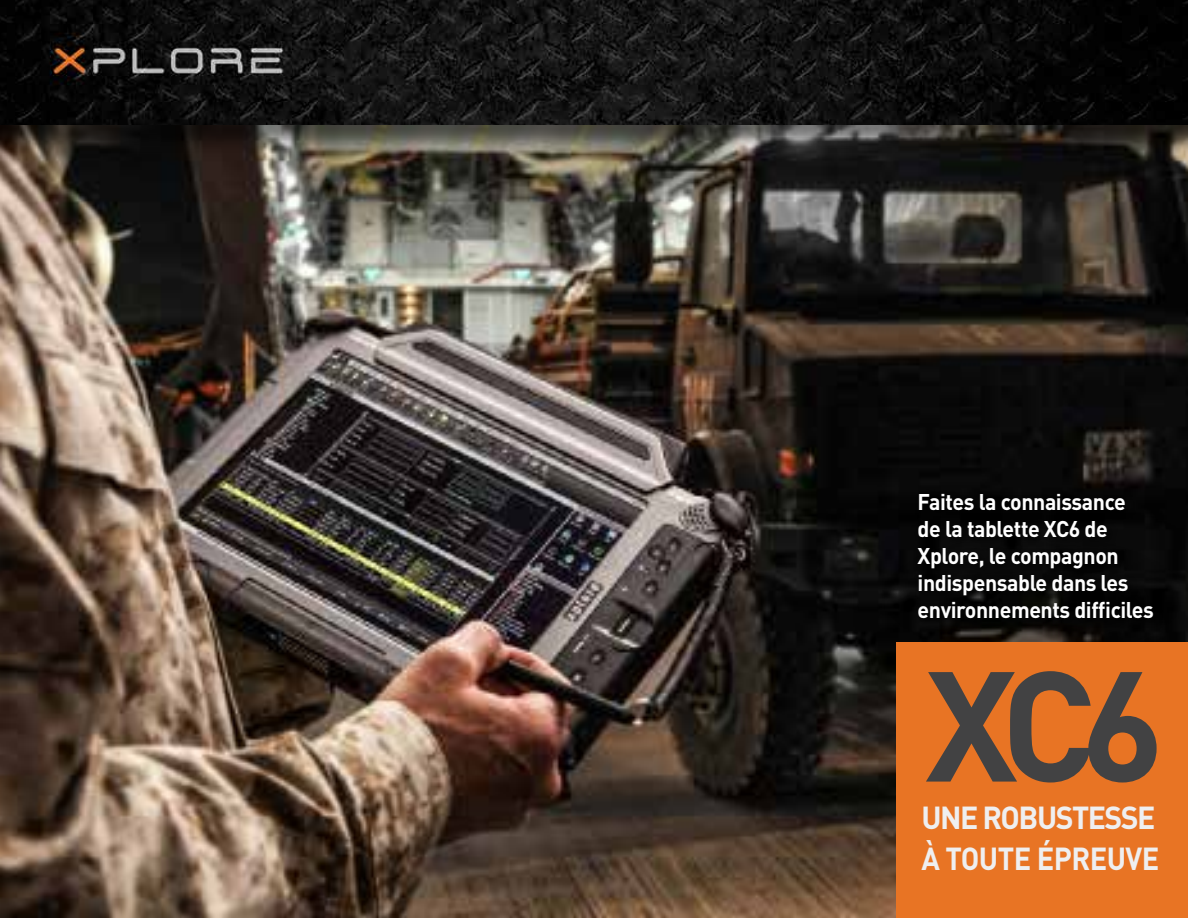
<style>
.page{position:relative;width:1188px;height:918px;background:#fff}
.page>*{position:absolute;margin:0;border:0;box-sizing:border-box;transform-origin:0 0}
.t1{font:700 153.75px "DIN";color:#424243}
.t2{font:700 31.5px/40.5px "DIN";letter-spacing:-.05em;color:#efeff0;scale:.96 1}
.t3{font:700 22.5px/27px "DIN";letter-spacing:-.02em;color:#fff;scale:.95 1}
</style>
<div class="page">
<img style="left:0;top:152px;width:1188px;height:766px">
<div style="left:841px;top:493px;width:347px;height:228px;background:#000;opacity:.17"></div>
<svg style="left:880px;top:535px;width:306px;height:123px;background:#19130e"></svg>
<div style="left:914px;top:489px;width:249px;height:140px;background:#000"></div>
<div style="left:0;top:0;width:1188px;height:152px;background:#000;opacity:.53"></div>
<img style="left:0;top:0;width:1188px;height:124px">
<div style="left:896px;top:643px;width:292px;height:275px;background:#e87424"></div>
<p class="t3" style="left:918px;top:487px;width:250px">Faites la connaissance de la tablette XC6 de<br>Xplore, le compagnon indispensable dans les environnements difficiles</p>
<h1 class="t1" style="left:925px;top:626px;width:241px">XC6</h1>
<h2 class="t2" style="left:921px;top:796px;width:249px">UNE ROBUSTESSE<br>À TOUTE ÉPREUVE</h2>
</div>
